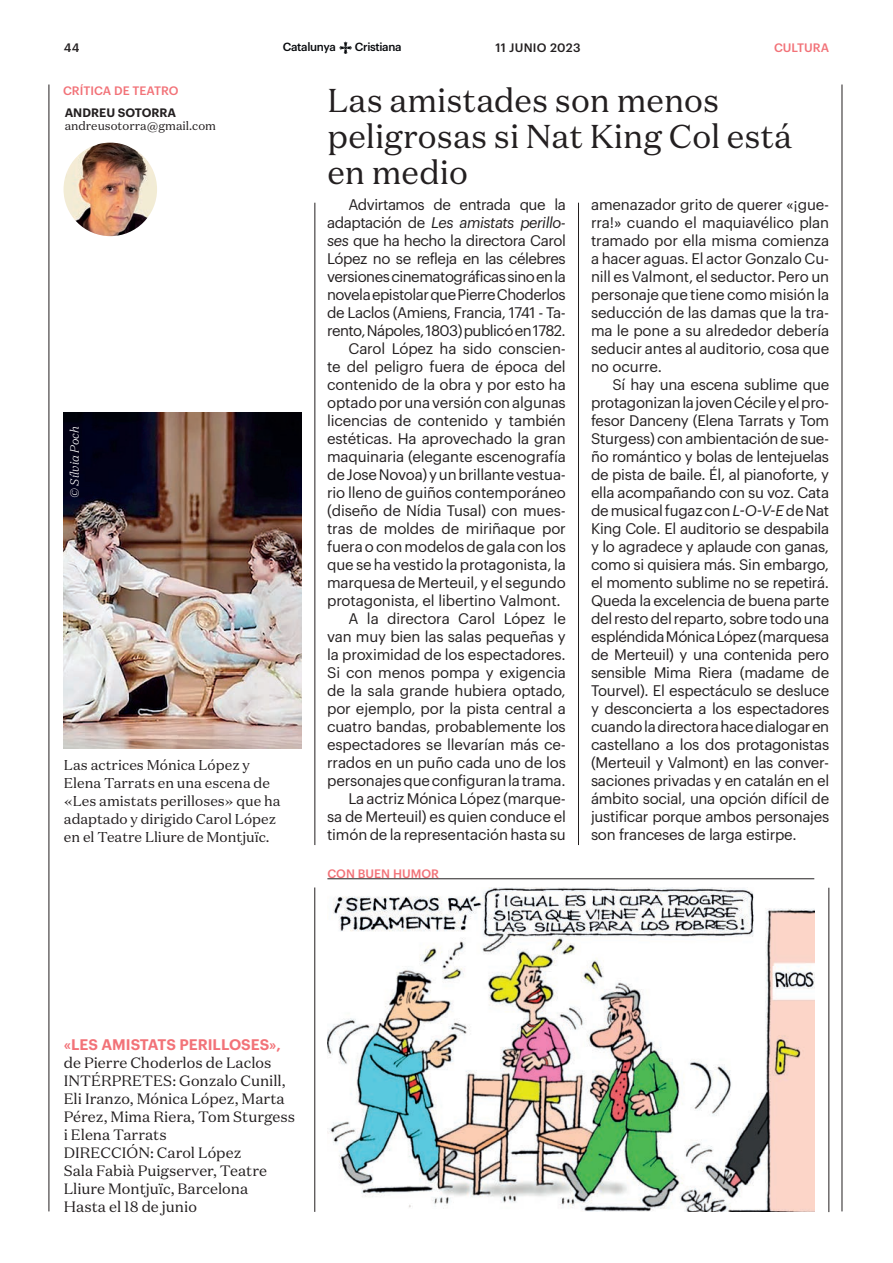
<style>
.page{position:relative;width:893px;height:1263px;background:#fff}
.page>*{position:absolute;margin:0;border:0;box-sizing:border-box;transform-origin:0 0}
.t1{font:33px/36px "Domaine Text";color:#231f20}
.t2{font:15px/18px "Graphik";letter-spacing:-.01em;color:#231f20;text-align:justify}
.t3{font:15px/18px "Domaine Text";color:#231f20}
.t4{font:15px "Graphik";letter-spacing:-.03em;color:#231f20}
.t5{font:15px "Graphik";letter-spacing:-.035em;color:#231f20}
.t6{font:italic 15px "Graphik";letter-spacing:-.03em;color:#231f20}
.t7{font:600 15px "Graphik";color:#f27278}
.t8{font:14.25px/18px "Domaine Text";color:#231f20}
.t9{font:500 12px "Graphik";color:#f27278}
.t10{font:12px "Domaine Text";color:#231f20}
.t11{font:500 12px "Graphik";letter-spacing:.025em;color:#231f20}
.t12{font:600 12px "Graphik";color:#231f20}
.t13{font:italic 300 12px "Domaine Text";color:#fff}
.t14{font:500 11.55px "Graphik";letter-spacing:-.03em;color:#07090c}
.s1{font-style:normal}
.s2{font-style:italic}
</style>
<div class="page">
<svg style="left:339px;top:42px;width:13px;height:12px"></svg>
<hr style="left:49px;top:85px;width:1px;height:1126px;background:#231f20">
<hr style="left:842px;top:85px;width:1px;height:1126px;background:#231f20">
<hr style="left:829px;top:888px;width:1px;height:324px;background:#231f20">
<hr style="left:327px;top:878px;width:487px;height:1px;background:#231f20">
<hr style="left:315px;top:887px;width:1px;height:325px;background:#231f20">
<img style="left:327px;top:887px;width:487px;height:325px">
<hr style="left:578px;top:203px;width:1px;height:642px;background:#231f20">
<hr style="left:315px;top:203px;width:1px;height:642px;background:#231f20">
<img style="left:64px;top:412px;width:238px;height:337px">
<img style="left:64px;top:143px;width:93px;height:93px;border-radius:47px">
<p class="t11" style="left:64px;top:38px;width:17px">44</p>
<p class="t14" style="left:283px;top:38px;width:54px">Catalunya</p>
<p class="t14" style="left:355px;top:38px;width:48px">Cristiana</p>
<p class="t11" style="left:495px;top:38px;width:87px">11 JUNIO 2023</p>
<p class="t9" style="left:774px;top:39px;width:57px">CULTURA</p>
<p class="t9" style="left:63px;top:81px;width:117px">CRÍTICA DE TEATRO</p>
<p class="t12" style="left:65px;top:103px;width:113px">ANDREU SOTORRA</p>
<p class="t10" style="left:65px;top:119px;width:153px">andreusotorra@gmail.com</p>
<p class="t13" style="left:67px;top:498px;width:73px;rotate:-90deg">© Sílvia Poch</p>
<p class="t8" style="left:64px;top:755px;width:218px">Las actrices Mónica López y<br>Elena Tarrats en una escena de «Les amistats perilloses» que ha adaptado y dirigido Carol López en el Teatre Lliure de Montjuïc.</p>
<h1 class="t1" style="left:327px;top:81px;width:466px">Las amistades son menos peligrosas si Nat King Col está en medio</h1>
<p class="t4" style="left:348px;top:193px;width:219px">Advirtamos de entrada que la</p>
<p class="t6" style="left:327px;top:211px;width:240px"><span class="s1">adaptación de</span> Les amistats perillo-</p>
<p class="t4" style="left:327px;top:229px;width:240px"><span class="s2">ses</span> que ha hecho la directora Carol</p>
<p class="t4" style="left:327px;top:247px;width:240px">López no se refleja en las célebres</p>
<p class="t4" style="left:327px;top:265px;width:240px">versiones cinematográficas sino en la</p>
<p class="t4" style="left:327px;top:283px;width:240px">novela epistolar que Pierre Choderlos</p>
<p class="t4" style="left:327px;top:301px;width:240px">de Laclos (Amiens, Francia, 1741 - Ta-</p>
<p class="t5" style="left:327px;top:319px;width:240px">rento, Nápoles, 1803) publicó en 1782.</p>
<p class="t2" style="left:348px;top:338px;width:219px">Carol López ha sido conscien-</p>
<p class="t2" style="left:327px;top:356px;width:240px">te del peligro fuera de época del</p>
<p class="t2" style="left:327px;top:374px;width:240px">contenido de la obra y por esto ha</p>
<p class="t2" style="left:327px;top:392px;width:240px">optado por una versión con algunas</p>
<p class="t2" style="left:327px;top:410px;width:240px">licencias de contenido y también</p>
<p class="t2" style="left:327px;top:428px;width:240px">estéticas. Ha aprovechado la gran</p>
<p class="t2" style="left:327px;top:446px;width:240px">maquinaria (elegante escenografía</p>
<p class="t2" style="left:327px;top:464px;width:240px">de Jose Novoa) y un brillante vestua-</p>
<p class="t2" style="left:327px;top:482px;width:240px">rio lleno de guiños contemporáneo</p>
<p class="t2" style="left:327px;top:500px;width:240px">(diseño de Nídia Tusal) con mues-</p>
<p class="t2" style="left:327px;top:518px;width:240px">tras de moldes de miriñaque por</p>
<p class="t2" style="left:327px;top:536px;width:240px">fuera o con modelos de gala con los</p>
<p class="t2" style="left:327px;top:554px;width:240px">que se ha vestido la protagonista, la</p>
<p class="t2" style="left:327px;top:572px;width:240px">marquesa de Merteuil, y el segundo</p>
<p class="t2" style="left:327px;top:590px;width:235px">protagonista, el libertino Valmont.</p>
<p class="t2" style="left:348px;top:608px;width:219px">A la directora Carol López le</p>
<p class="t2" style="left:327px;top:626px;width:240px">van muy bien las salas pequeñas y</p>
<p class="t2" style="left:327px;top:644px;width:240px">la proximidad de los espectadores.</p>
<p class="t2" style="left:327px;top:662px;width:240px">Si con menos pompa y exigencia</p>
<p class="t2" style="left:327px;top:680px;width:240px">de la sala grande hubiera optado,</p>
<p class="t2" style="left:327px;top:698px;width:240px">por ejemplo, por la pista central a</p>
<p class="t2" style="left:327px;top:716px;width:240px">cuatro bandas, probablemente los</p>
<p class="t2" style="left:327px;top:734px;width:240px">espectadores se llevarían más ce-</p>
<p class="t2" style="left:327px;top:752px;width:240px">rrados en un puño cada uno de los</p>
<p class="t2" style="left:327px;top:770px;width:240px">personajes que configuran la trama.</p>
<p class="t2" style="left:348px;top:788px;width:219px">La actriz Mónica López (marque-</p>
<p class="t2" style="left:327px;top:806px;width:240px">sa de Merteuil) es quien conduce el</p>
<p class="t2" style="left:327px;top:824px;width:240px">timón de la representación hasta su</p>
<p class="t9" style="left:327px;top:865px;width:113px">CON BUEN HUMOR</p>
<p class="t2" style="left:591px;top:194px;width:240px">amenazador grito de querer «¡gue&shy;rra!» cuando el maquiavélico plan tramado por ella misma comienza a hacer aguas. El actor Gonzalo Cu&shy;nill es Valmont, el seductor. Pero un personaje que tiene como misión la seducción de las damas que la tra&shy;ma le pone a su alrededor debería seducir antes al auditorio, cosa que no ocurre.</p>
<p class="t2" style="left:591px;top:374px;width:240px;text-indent:21px">Sí hay una escena sublime que protagonizan la joven Cécile y el pro&shy;fesor Danceny (Elena Tarrats y Tom Sturgess) con ambientación de sue&shy;ño romántico y bolas de lentejuelas de pista de baile. Él, al pianoforte, y ella acompañando con su voz. Cata de musical fugaz con <span class="s2">L-O-V-E</span> de Nat King Cole. El auditorio se despabila y lo agradece y aplaude con ganas, como si quisiera más. Sin embargo, el momento sublime no se repetirá.<br>Queda la excelencia de buena parte del resto del reparto, sobre todo una espléndida Mónica López (marquesa de Merteuil) y una contenida pero sensible Mima Riera (madame de Tourvel). El espectáculo se desluce y desconcierta a los espectadores cuando la directora hace dialogar en castellano a los dos protagonistas (Merteuil y Valmont) en las conver&shy;saciones privadas y en catalán en el ámbito social, una opción difícil de justificar porque ambos personajes son franceses de larga estirpe.</p>
<p class="t7" style="left:64px;top:1033px;width:219px">«LES AMISTATS PERILLOSES»,</p>
<p class="t3" style="left:64px;top:1053px;width:233px">de Pierre Choderlos de Laclos<br>INTÉRPRETES: Gonzalo Cunill,<br>Eli Iranzo, Mónica López, Marta<br>Pérez, Mima Riera, Tom Sturgess i Elena Tarrats<br>DIRECCIÓN: Carol López<br>Sala Fabià Puigserver, Teatre<br>Lliure Montjuïc, Barcelona<br>Hasta el 18 de junio</p>
</div>
